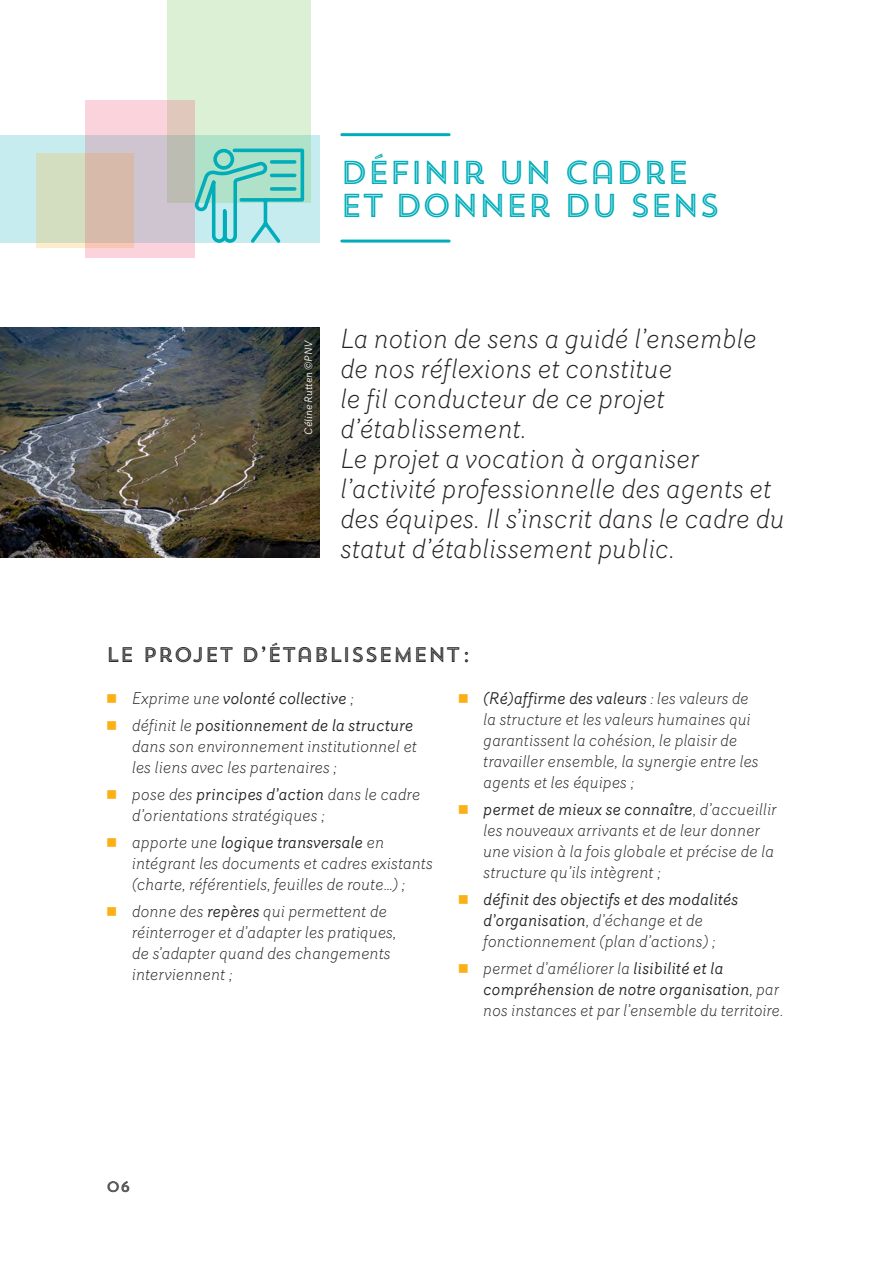
<style>
.page{position:relative;width:893px;height:1263px;background:#fff}
.page>*{position:absolute;margin:0;border:0;box-sizing:border-box;transform-origin:0 0}
.t1{font:33px/33px "Trend Sans Five";letter-spacing:-.03em;color:#00adb9;scale:.96 1}
.t2{font:italic 300 27px/30px "Router";color:#231f20}
.t3{font:21px "Trend Sans Five";color:#231f20}
.t4{font:italic 300 16.5px/21px "Router";color:#231f20}
.t5{font:italic 300 16.5px/21px "Router";color:#231f20;scale:.96 1}
.t6{font:italic 16.5px/21px "Router";letter-spacing:-.01em;color:#231f20;text-align:center}
.t7{font:italic 300 16.5px/21px "Router";color:#231f20;scale:.95 1}
.t8{font:15px "Trend Sans Five";color:#231f20}
.t9{font:italic 10.5px "Router";color:#fff}
.s1{color:#fbb017}
.s2{font-weight:300}
.s3{font-weight:400}
</style>
<div class="page">
<hr style="left:342px;top:133px;width:107px;height:3px;background:#00adb9">
<hr style="left:342px;top:240px;width:107px;height:3px;background:#00adb9">
<div style="left:0;top:136px;width:320px;height:107px;background:#c7ecef"></div>
<div style="left:36px;top:153px;width:98px;height:95px;background:#d2debf"></div>
<svg style="left:167px;top:0;width:143px;height:203px;background:#d8eed4"></svg>
<svg style="left:85px;top:101px;width:110px;height:157px;background:#dcc4c5"></svg>
<svg style="left:191px;top:147px;width:115px;height:99px"></svg>
<img style="left:0;top:327px;width:320px;height:230px">
<p class="t1" style="left:340px;top:156px;width:398px">DÉFINIR UN CADRE<br>ET DONNER DU SENS</p>
<p class="t9" style="left:301px;top:435px;width:95px;rotate:-90deg">Céline Rutten ©PNV</p>
<p class="t2" style="left:340px;top:323px;width:418px">La notion de sens a guidé l’ensemble de nos réflexions et constitue<br>le fil conducteur de ce projet d’établissement.</p>
<p class="t2" style="left:340px;top:443px;width:446px">Le projet a vocation à organiser l’activité professionnelle des agents et des équipes. Il s’inscrit dans le cadre du statut d’établissement public.</p>
<p class="t3" style="left:106px;top:641px;width:366px">LE PROJET D’ÉTABLISSEMENT:</p>
<p class="t6" style="left:106px;top:687px;width:249px"><span class="s1">■</span> <span class="s2">Exprime une</span> volonté collective <span class="s2">;</span></p>
<p class="t4" style="left:132px;top:714px;width:287px;text-indent:-26px"><span class="s1">■</span> définit le <span class="s3">positionnement de la structure </span>dans son environnement institutionnel et les liens avec les partenaires ;</p>
<p class="t4" style="left:132px;top:783px;width:290px;text-indent:-26px"><span class="s1">■</span> pose des <span class="s3">principes d’action</span> dans le cadre d’orientations stratégiques ;</p>
<p class="t4" style="left:132px;top:831px;width:303px;text-indent:-26px"><span class="s1">■</span> apporte une <span class="s3">logique transversale</span> en intégrant les documents et cadres existants (charte, référentiels, feuilles de route…) ;</p>
<p class="t4" style="left:132px;top:900px;width:266px;text-indent:-26px"><span class="s1">■</span> donne des <span class="s3">repères</span> qui permettent de réinterroger et d’adapter les pratiques, de s’adapter quand des changements interviennent ;</p>
<p class="t5" style="left:483px;top:687px;width:288px;text-indent:-26px"><span class="s1">■</span> <span class="s3">(Ré)affirme des valeurs</span> : les valeurs de la structure et les valeurs humaines qui garantissent la cohésion, le plaisir de travailler ensemble, la synergie entre les agents et les équipes ;</p>
<p class="t4" style="left:483px;top:798px;width:295px;text-indent:-26px"><span class="s1">■</span> <span class="s3">permet de mieux se connaître</span>, d’accueillir les nouveaux arrivants et de leur donner une vision à la fois globale et précise de la structure qu’ils intègrent ;</p>
<p class="t6" style="left:458px;top:888px;width:282px"><span class="s1">■</span> définit des objectifs et des modalités d’organisation<span class="s2">, d’échange et de fonctionnement (plan d’actions) ;</span></p>
<p class="t7" style="left:483px;top:957px;width:317px;text-indent:-26px"><span class="s1">■</span> permet d’améliorer la <span class="s3">lisibilité et la compréhension de notre organisation</span>, par nos instances et par l’ensemble du territoire.</p>
<p class="t8" style="left:106px;top:1177px;width:26px">06</p>
</div>
